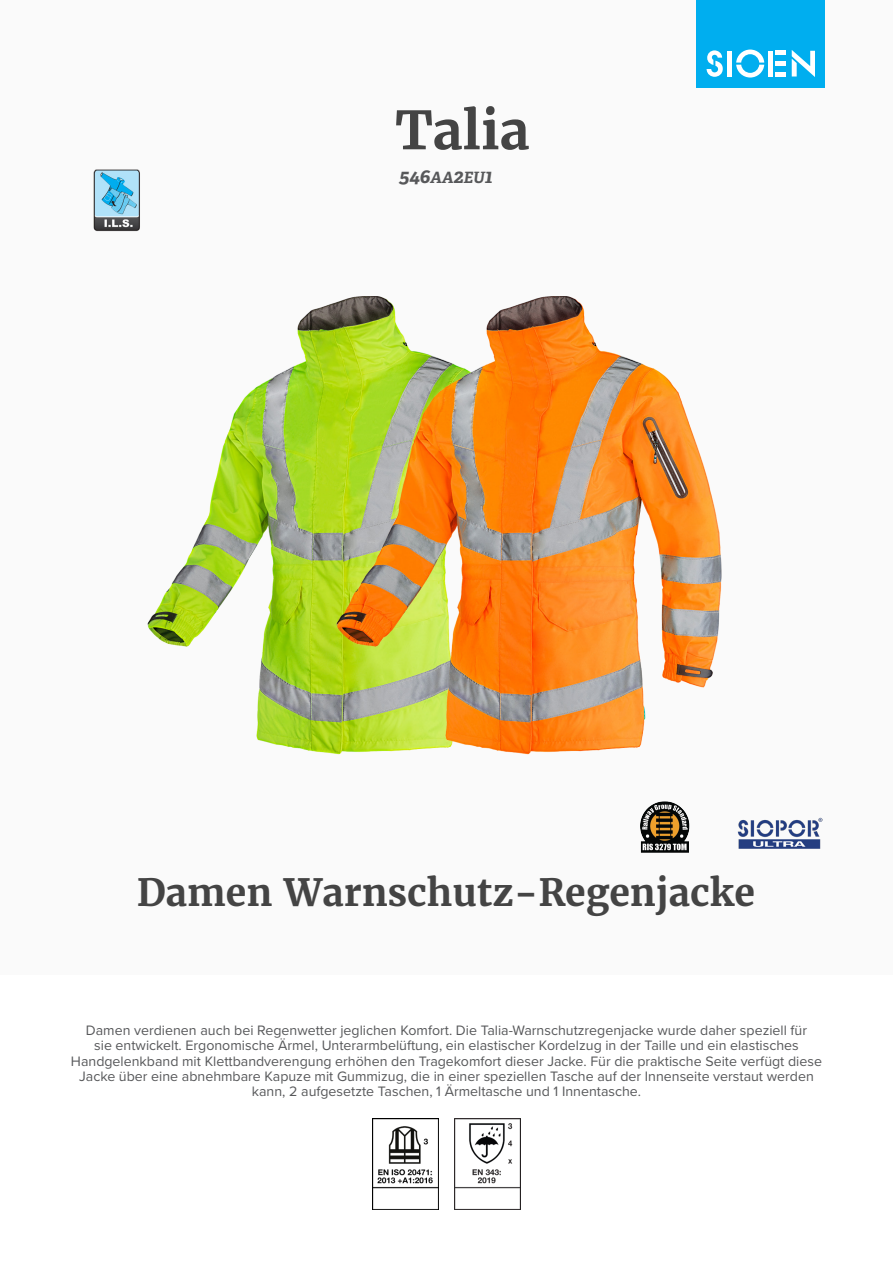
<style>
.page{position:relative;width:893px;height:1263px;background:#fff}
.page>*{position:absolute;margin:0;border:0;box-sizing:border-box;transform-origin:0 0}
.product_name{font:700 52.5px "Merriweather";color:#444}
.product_h2{font:700 37.5px "Merriweather";color:#444}
.product_ref{font:italic 700 19.5px "Adelle";color:#57585a}
.product_description{font:14.25px/15.3px "Proxima Nova";color:#57585a;text-align:center}
.s1{font-size:15.6px}
</style>
<div class="page">
<div style="left:0;top:0;width:893px;height:974px;background:#fafafa"></div>
<div style="left:697px;top:0;width:128px;height:88px;background:#00aeef"></div>
<svg style="left:707px;top:50px;width:16px;height:27px"></svg>
<svg style="left:736px;top:50px;width:28px;height:28px"></svg>
<div style="left:727px;top:51px;width:5px;height:26px;background:#fff"></div>
<div style="left:768px;top:51px;width:5px;height:26px;background:#fff"></div>
<div style="left:775px;top:72px;width:11px;height:5px;background:#fff"></div>
<div style="left:775px;top:61px;width:11px;height:5px;background:#fff"></div>
<hr style="left:775px;top:51px;width:11px;height:4px;background:#fff">
<svg style="left:792px;top:50px;width:23px;height:27px"></svg>
<img style="left:93px;top:169px;width:46px;height:63px">
<img style="left:783px;top:817px;width:40px;height:32px">
<img style="left:372px;top:1118px;width:66px;height:92px">
<img style="left:454px;top:1118px;width:67px;height:92px">
<img style="left:110px;top:170px;width:188px;height:579px">
<img style="left:298px;top:296px;width:485px;height:557px">
<p class="product_name" style="left:395px;top:97px;width:136px">Talia</p>
<p class="product_ref" style="left:399px;top:164px;width:95px">546<span class="s1">AA</span>2<span class="s1">EU</span>1</p>
<p class="product_h2" style="left:137px;top:868px;width:620px">Damen Warnschutz-Regenjacke</p>
<p class="product_description" style="left:71px;top:1022px;width:752px">Damen verdienen auch bei Regenwetter jeglichen Komfort. Die Talia-Warnschutzregenjacke wurde daher speziell für<br>sie entwickelt. Ergonomische Ärmel, Unterarmbelüftung, ein elastischer Kordelzug in der Taille und ein elastisches Handgelenkband mit Klettbandverengung erhöhen den Tragekomfort dieser Jacke. Für die praktische Seite verfügt diese Jacke über eine abnehmbare Kapuze mit Gummizug, die in einer speziellen Tasche auf der Innenseite verstaut werden kann, 2 aufgesetzte Taschen, 1 Ärmeltasche und 1 Innentasche.</p>
</div>
